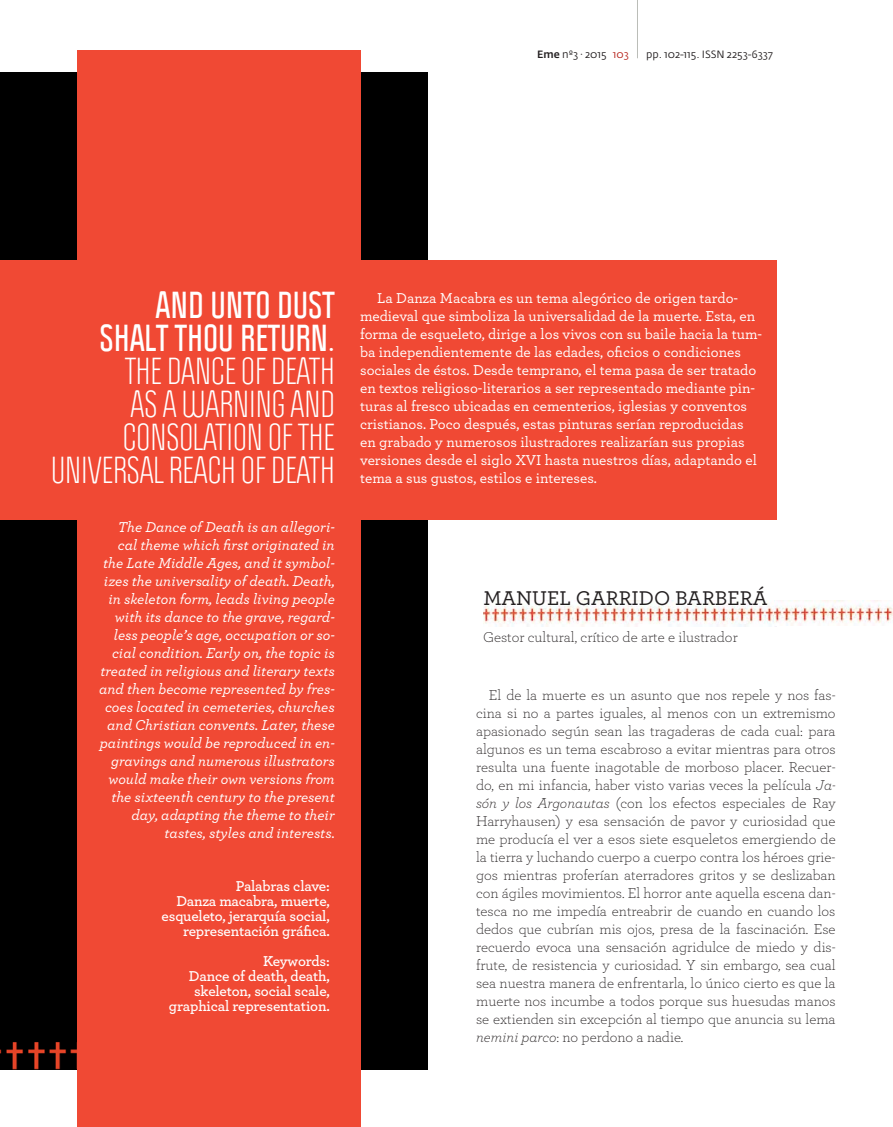
<style>
.page{position:relative;width:893px;height:1127px;background:#fff}
.page>*{position:absolute;margin:0;border:0;box-sizing:border-box;transform-origin:0 0}
.t1{font:33px/33px "Politica";color:#fff;text-align:right}
.t2{font:700 33px/33px "Politica";color:#fff;text-align:right}
.t3{font:500 20.85px "Archer";color:#231f20}
.t4{font:300 15px/18px "Archer";color:#231f20;text-align:justify}
.t5{font:500 15px/18px "Archer";color:#fff}
.t6{font:italic 500 15px/18px "Archer";color:#fff;text-align:right}
.t7{font:600 15px/15px "Archer";letter-spacing:-.01em;color:#fff;text-align:right}
.t8{font:10.5px "Fedra Sans Pro";color:#231f20}
.t9{font:10.5px "Fedra Sans Pro";color:#b6231b}
.s1{font-weight:500}
.s2{font-style:italic}
</style>
<div class="page">
<hr style="left:637px;top:0;width:1px;height:58px;background:#bbbdb8">
<div style="left:0;top:72px;width:428px;height:997px;background:#000"></div>
<img style="left:0;top:1069px;width:77px;height:1px">
<img style="left:0;top:1042px;width:77px;height:27px">
<img style="left:483px;top:600px;width:410px;height:26px">
<div style="left:0;top:261px;width:777px;height:259px;background:#f04934"></div>
<div style="left:77px;top:50px;width:283px;height:1077px;background:#f04934"></div>
<p class="t8" style="left:537px;top:50px;width:71px"><span class="s1">Eme</span> nº3 · 2015</p>
<p class="t8" style="left:646px;top:50px;width:128px">pp. 102-115. ISSN 2253-6337</p>
<p class="t9" style="left:613px;top:50px;width:18px">103</p>
<h1 class="t2" style="left:99px;top:289px;width:237px">AND UNTO DUST<br>SHALT THOU RETURN.</h1>
<h1 class="t1" style="left:51px;top:354px;width:285px">THE DANCE OF DEATH<br>AS A WARNING AND<br>CONSOLATION OF THE<br>UNIVERSAL REACH OF DEATH</h1>
<p class="t6" style="left:99px;top:519px;width:237px">The Dance of Death is an allegori&shy;cal theme which first originated in the Late Middle Ages, and it symbol&shy;izes the universality of death. Death, in skeleton form, leads living people with its dance to the grave, regard&shy;less people’s age, occupation or so&shy;cial condition. Early on, the topic is treated in religious and literary texts and then become represented by fres&shy;coes located in cemeteries, churches and Christian convents. Later, these paintings would be reproduced in en&shy;gravings and numerous illustrators would make their own versions from the sixteenth century to the present day, adapting the theme to their tastes, styles and interests.</p>
<p class="t7" style="left:162px;top:879px;width:170px">Palabras clave:<br>Danza macabra, muerte, esqueleto, jerarquía social, representación gráfica.</p>
<p class="t7" style="left:169px;top:954px;width:162px">Keywords:<br>Dance of death, death, skeleton, social scale, graphical representation.</p>
<p class="t5" style="left:360px;top:290px;width:403px;text-indent:17px">La Danza Macabra es un tema alegórico de origen tardo&shy;medieval que simboliza la universalidad de la muerte. Esta, en forma de esqueleto, dirige a los vivos con su baile hacia la tum&shy;ba independientemente de las edades, oficios o condiciones sociales de éstos. Desde temprano, el tema pasa de ser tratado en textos religioso-literarios a ser representado mediante pin&shy;turas al fresco ubicadas en cementerios, iglesias y conventos cristianos. Poco después, estas pinturas serían reproducidas en grabado y numerosos ilustradores realizarían sus propias versiones desde el siglo XVI hasta nuestros días, adaptando el tema a sus gustos, estilos e intereses.</p>
<h2 class="t3" style="left:483px;top:589px;width:286px">MANUEL GARRIDO BARBERÁ</h2>
<p class="t4" style="left:483px;top:629px;width:256px">Gestor cultural, crítico de arte e ilustrador</p>
<p class="t4" style="left:476px;top:687px;width:361px;text-indent:13px">El de la muerte es un asunto que nos repele y nos fas&shy;cina si no a partes iguales, al menos con un extremismo apasionado según sean las tragaderas de cada cual: para algunos es un tema escabroso a evitar mientras para otros resulta una fuente inagotable de morboso placer. Recuer&shy;do, en mi infancia, haber visto varias veces la película <span class="s2">Ja&shy;són y los Argonautas</span> (con los efectos especiales de Ray Harryhausen) y esa sensación de pavor y curiosidad que me producía el ver a esos siete esqueletos emergiendo de la tierra y luchando cuerpo a cuerpo contra los héroes grie&shy;gos mientras proferían aterradores gritos y se deslizaban con ágiles movimientos. El horror ante aquella escena dan&shy;tesca no me impedía entreabrir de cuando en cuando los dedos que cubrían mis ojos, presa de la fascinación. Ese recuerdo evoca una sensación agridulce de miedo y dis&shy;frute, de resistencia y curiosidad. Y sin embargo, sea cual sea nuestra manera de enfrentarla, lo único cierto es que la muerte nos incumbe a todos porque sus huesudas manos se extienden sin excepción al tiempo que anuncia su lema <span class="s2">nemini parco</span>: no perdono a nadie.</p>
</div>
